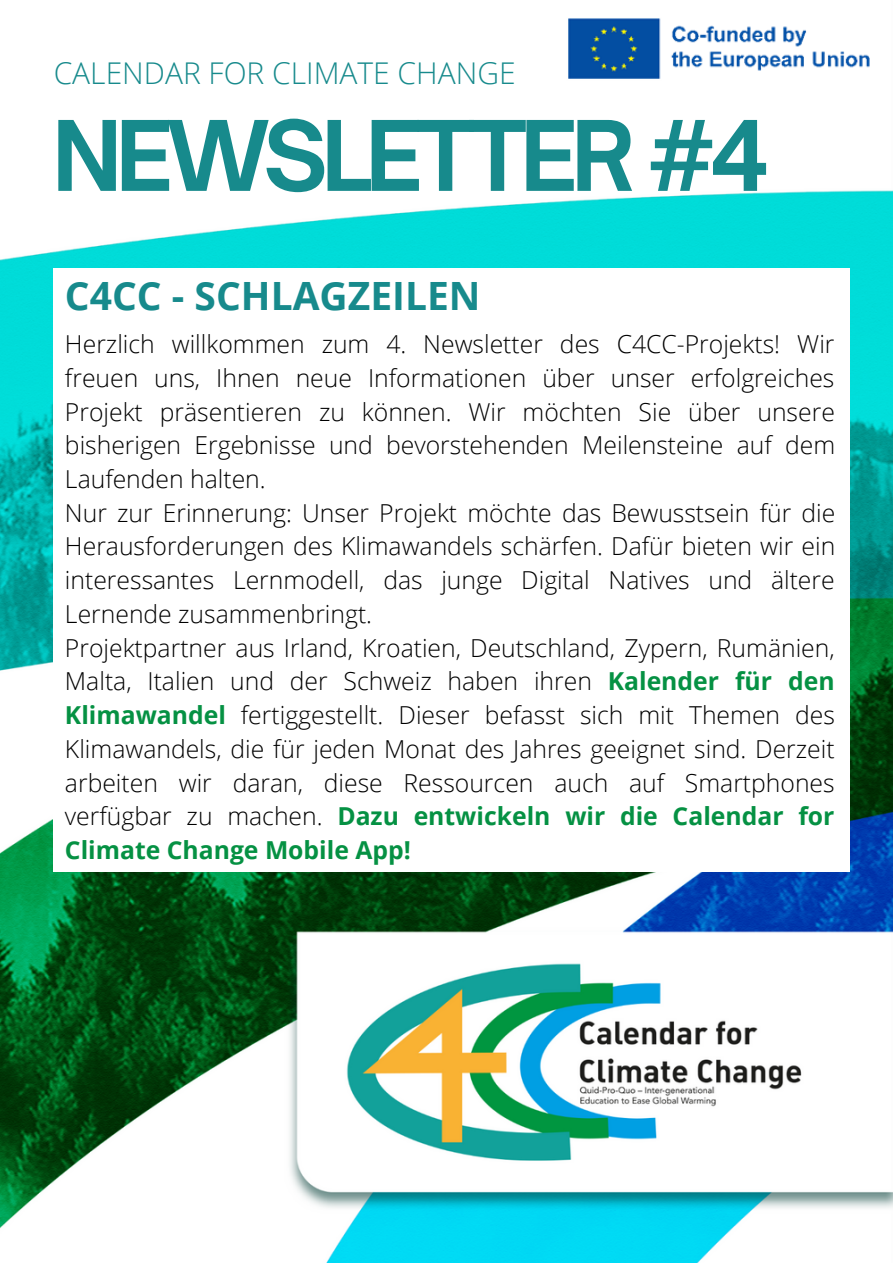
<style>
.page{position:relative;width:893px;height:1264px;background:#fff}
.page>*{position:absolute;margin:0;border:0;box-sizing:border-box;transform-origin:0 0}
.t1{font:700 92.85px "Open Sauce One";letter-spacing:-.07em;color:#178a8c}
.t2{font:700 39px "Open Sans";color:#178a8c}
.t3{font:300 30px "Open Sans";color:#178a8c}
.t4{font:300 24.75px/33.8px "Open Sans";color:#000;text-align:justify}
.s1{font-weight:700;color:#059143}
</style>
<div class="page">
<img style="left:0;top:190px;width:892px;height:1072px">
<div style="left:54px;top:268px;width:795px;height:604px;background:#fff"></div>
<img style="left:568px;top:18px;width:302px;height:61px">
<p class="t3" style="left:54px;top:52px;width:463px">CALENDAR FOR CLIMATE CHANGE</p>
<p class="t1" style="left:52px;top:98px;width:719px">NEWSLETTER #4</p>
<p class="t2" style="left:65px;top:268px;width:417px">C4CC - SCHLAGZEILEN</p>
<p class="t4" style="left:65px;top:326px;width:771px">Herzlich willkommen zum 4. Newsletter des C4CC-Projekts! Wir freuen uns, Ihnen neue Informationen über unser erfolgreiches Projekt präsentieren zu können. Wir möchten Sie über unsere bisherigen Ergebnisse und bevorstehenden Meilensteine auf dem Laufenden halten.</p>
<p class="t4" style="left:65px;top:495px;width:771px">Nur zur Erinnerung: Unser Projekt möchte das Bewusstsein für die Herausforderungen des Klimawandels schärfen. Dafür bieten wir ein interessantes Lernmodell, das junge Digital Natives und ältere Lernende zusammenbringt.</p>
<p class="t4" style="left:65px;top:630px;width:771px">Projektpartner aus Irland, Kroatien, Deutschland, Zypern, Rumänien, Malta, Italien und der Schweiz haben ihren <span class="s1">Kalender für den Klimawandel</span> fertiggestellt. Dieser befasst sich mit Themen des Klimawandels, die für jeden Monat des Jahres geeignet sind. Derzeit arbeiten wir daran, diese Ressourcen auch auf Smartphones verfügbar zu machen. <span class="s1">Dazu entwickeln wir die Calendar for Climate Change Mobile App!</span></p>
</div>
